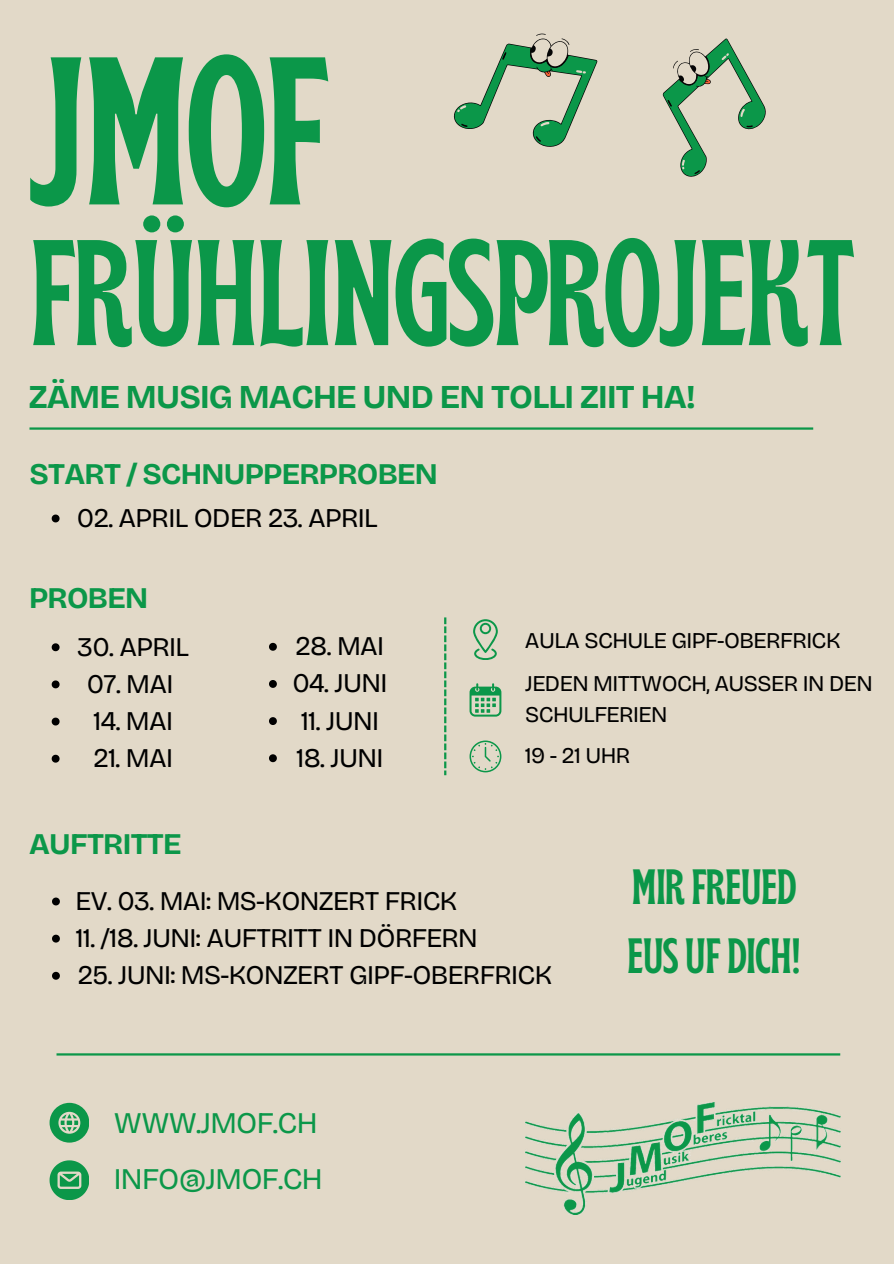
<style>
.page{position:relative;width:894px;height:1264px;background:#fff}
.page>*{position:absolute;margin:0;border:0;box-sizing:border-box;transform-origin:0 0}
.t1{font:700 condensed 210px "Brice";color:#0b9749}
.t2{font:700 condensed 150px "Brice";letter-spacing:-.025em;color:#0b9749}
.t3{font:700 condensed 49.5px/68.7px "Brice";letter-spacing:-.025em;color:#0b9749}
.t4{font:700 33.3px "Bricolage Grotesque";letter-spacing:-.025em;color:#0b9749}
.t5{font:700 30px "Bricolage Grotesque";letter-spacing:-.025em;color:#0b9749}
.t6{font:30px "Bricolage Grotesque";letter-spacing:-.025em;color:#0b9749}
.t7{font:27px "Bricolage Grotesque";letter-spacing:-.025em;color:#000}
.t8{font:22.5px/31.5px "Bricolage Grotesque";letter-spacing:-.025em;color:#000}
</style>
<div class="page">
<div style="left:0;top:0;width:893px;height:1263px;background:#e2d9c8"></div>
<svg style="left:453px;top:33px;width:145px;height:114px"></svg>
<hr style="left:29px;top:427px;width:784px;height:2px;background:#0b9749">
<hr style="left:56px;top:1053px;width:784px;height:2px;background:#0b9749">
<svg style="left:444px;top:617px;width:2px;height:158px"></svg>
<svg style="left:662px;top:38px;width:104px;height:139px"></svg>
<svg style="left:50px;top:1102px;width:39px;height:40px"></svg>
<svg style="left:50px;top:1160px;width:39px;height:39px"></svg>
<svg style="left:473px;top:619px;width:24px;height:40px"></svg>
<svg style="left:469px;top:740px;width:32px;height:32px"></svg>
<svg style="left:469px;top:683px;width:32px;height:33px"></svg>
<img style="left:525px;top:1102px;width:315px;height:112px">
<svg style="left:52px;top:643px;width:8px;height:8px"></svg>
<svg style="left:52px;top:680px;width:8px;height:8px"></svg>
<svg style="left:52px;top:717px;width:8px;height:8px"></svg>
<svg style="left:52px;top:754px;width:8px;height:8px"></svg>
<svg style="left:269px;top:643px;width:8px;height:7px"></svg>
<svg style="left:269px;top:680px;width:8px;height:8px"></svg>
<svg style="left:269px;top:717px;width:8px;height:8px"></svg>
<svg style="left:269px;top:754px;width:8px;height:8px"></svg>
<svg style="left:52px;top:897px;width:8px;height:8px"></svg>
<svg style="left:52px;top:934px;width:8px;height:8px"></svg>
<svg style="left:52px;top:971px;width:8px;height:8px"></svg>
<svg style="left:52px;top:514px;width:8px;height:8px"></svg>
<p class="t1" style="left:28px;top:47px;width:304px">JMOF</p>
<p class="t2" style="left:28px;top:232px;width:827px">FRÜHLINGSPROJEKT</p>
<h1 class="t4" style="left:29px;top:376px;width:668px">ZÄME MUSIG MACHE UND EN TOLLI ZIIT HA!</h1>
<p class="t5" style="left:29px;top:456px;width:410px">START / SCHNUPPERPROBEN</p>
<p class="t7" style="left:77px;top:502px;width:302px">02. APRIL ODER 23. APRIL</p>
<p class="t5" style="left:29px;top:580px;width:120px">PROBEN</p>
<h4 class="t7" style="left:77px;top:630px;width:113px">30. APRIL</h4>
<p class="t7" style="left:87px;top:667px;width:88px">07. MAI</p>
<h4 class="t7" style="left:93px;top:705px;width:81px">14. MAI</h4>
<p class="t7" style="left:93px;top:742px;width:81px">21. MAI</p>
<p class="t7" style="left:295px;top:630px;width:90px">28. MAI</p>
<p class="t7" style="left:292px;top:667px;width:97px">04. JUNI</p>
<p class="t7" style="left:301px;top:704px;width:80px">11. JUNI</p>
<p class="t7" style="left:296px;top:741px;width:89px">18. JUNI</p>
<p class="t8" style="left:524px;top:624px;width:317px">AULA SCHULE GIPF-OBERFRICK</p>
<p class="t8" style="left:525px;top:667px;width:349px">JEDEN MITTWOCH, AUSSER IN DEN<br>SCHULFERIEN</p>
<p class="t8" style="left:524px;top:740px;width:107px">19 - 21 UHR</p>
<p class="t5" style="left:29px;top:825px;width:154px">AUFTRITTE</p>
<p class="t7" style="left:75px;top:884px;width:383px">EV. 03. MAI: MS-KONZERT FRICK</p>
<p class="t7" style="left:75px;top:922px;width:404px">11. /18. JUNI: AUFTRITT IN DÖRFERN</p>
<p class="t7" style="left:78px;top:959px;width:475px">25. JUNI: MS-KONZERT GIPF-OBERFRICK</p>
<h3 class="t6" style="left:114px;top:1105px;width:205px">WWW.JMOF.CH</h3>
<p class="t6" style="left:114px;top:1160px;width:210px">INFO@JMOF.CH</p>
<p class="t3" style="left:626px;top:857px;width:176px">MIR FREUED<br>EUS UF DICH!</p>
</div>
